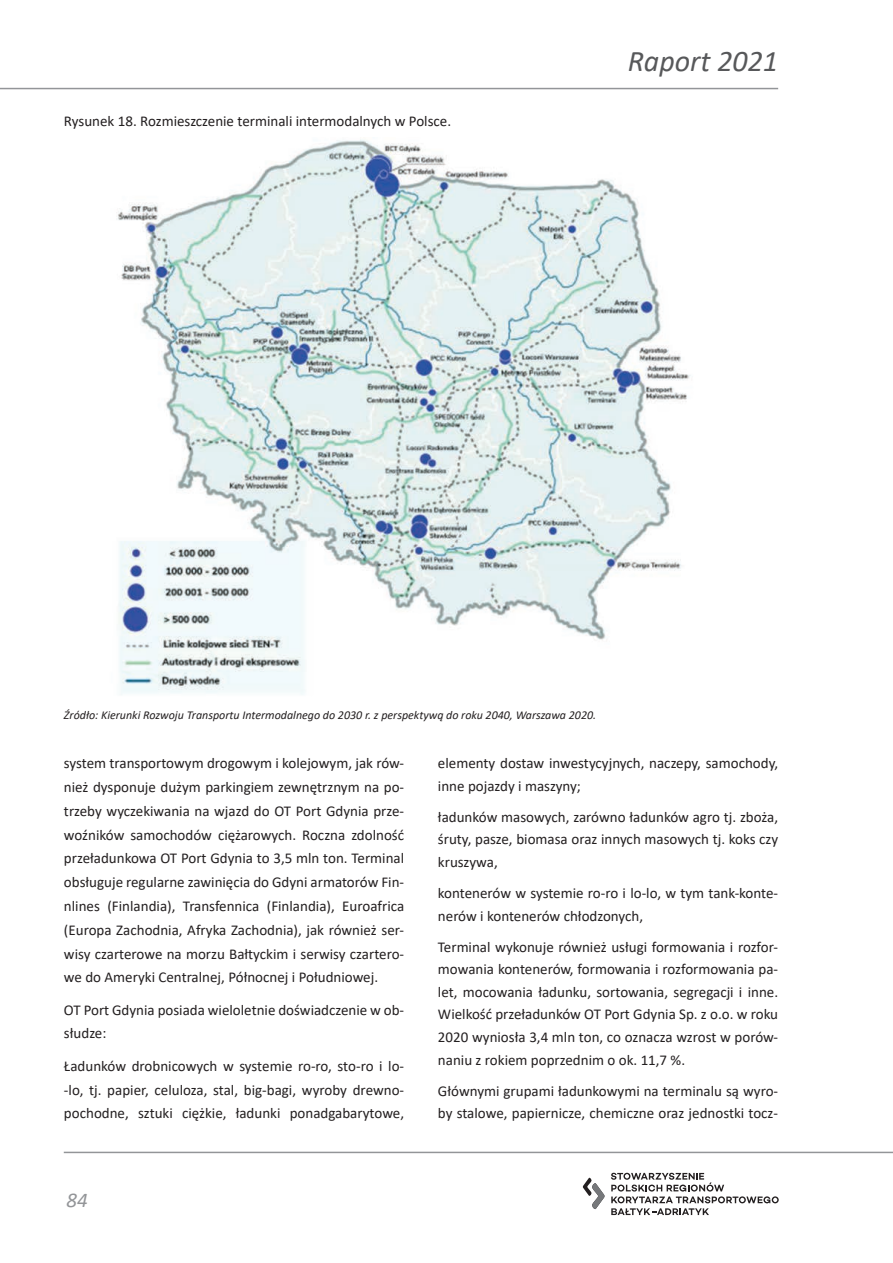
<style>
.page{position:relative;width:893px;height:1263px;background:#fff}
.page>*{position:absolute;margin:0;border:0;box-sizing:border-box;transform-origin:0 0}
.t1{font:italic 30px "Calibri";color:#57585a}
.t2{font:italic 21px "Calibri";color:#939598}
.t3{font:15px/23.9px "Calibri";color:#231f20;text-align:justify}
.t4{font:italic 12px "Calibri";color:#231f20}
</style>
<div class="page">
<hr style="left:64px;top:1152px;width:829px;height:1px;background:#939598">
<hr style="left:0;top:88px;width:778px;height:1px;background:#939598">
<svg style="left:611px;top:1173px;width:168px;height:42px"></svg>
<svg style="left:583px;top:1177px;width:22px;height:32px"></svg>
<img style="left:118px;top:139px;width:573px;height:556px">
<p class="t3" style="left:64px;top:109px;width:389px">Rysunek 18. Rozmieszczenie terminali intermodalnych w Polsce.</p>
<h1 class="t1" style="left:628px;top:40px;width:152px">Raport 2021</h1>
<p class="t4" style="left:64px;top:706px;width:534px">Źródło: Kierunki Rozwoju Transportu Intermodalnego do 2030 r. z perspektywą do roku 2040, Warszawa 2020.</p>
<p class="t3" style="left:438px;top:751px;width:342px;line-height:22.5px">elementy dostaw inwestycyjnych, naczepy, samochody, inne pojazdy i maszyny;</p>
<p class="t3" style="left:438px;top:805px;width:342px;line-height:22.6px">ładunków masowych, zarówno ładunków agro tj. zboża, śruty, pasze, biomasa oraz innych masowych tj. koks czy kruszywa,</p>
<p class="t3" style="left:438px;top:881px;width:342px;line-height:22.6px">kontenerów w systemie ro-ro i lo-lo, w tym tank-konte&shy;nerów i kontenerów chłodzonych,</p>
<p class="t3" style="left:438px;top:935px;width:342px;line-height:22.5px">Terminal wykonuje również usługi formowania i rozfor&shy;mowania kontenerów, formowania i rozformowania pa&shy;let, mocowania ładunku, sortowania, segregacji i inne.<br>Wielkość przeładunków OT Port Gdynia Sp. z o.o. w roku 2020 wyniosła 3,4 mln ton, co oznacza wzrost w porów&shy;naniu z rokiem poprzednim o ok. 11,7 %.</p>
<p class="t3" style="left:438px;top:1079px;width:342px;line-height:22.5px">Głównymi grupami ładunkowymi na terminalu są wyro&shy;by stalowe, papiernicze, chemiczne oraz jednostki tocz-</p>
<p class="t3" style="left:64px;top:751px;width:342px">system transportowym drogowym i kolejowym, jak rów&shy;nież dysponuje dużym parkingiem zewnętrznym na po&shy;trzeby wyczekiwania na wjazd do OT Port Gdynia prze&shy;woźników samochodów ciężarowych. Roczna zdolność przeładunkowa OT Port Gdynia to 3,5 mln ton. Terminal obsługuje regularne zawinięcia do Gdyni armatorów Fin&shy;nlines (Finlandia), Transfennica (Finlandia), Euroafrica (Europa Zachodnia, Afryka Zachodnia), jak również ser&shy;wisy czarterowe na morzu Bałtyckim i serwisy czartero&shy;we do Ameryki Centralnej, Północnej i Południowej.</p>
<p class="t3" style="left:64px;top:997px;width:342px">OT Port Gdynia posiada wieloletnie doświadczenie w ob&shy;słudze:</p>
<p class="t3" style="left:64px;top:1053px;width:342px">Ładunków drobnicowych w systemie ro-ro, sto-ro i lo--lo, tj. papier, celuloza, stal, big-bagi, wyroby drewno&shy;pochodne, sztuki ciężkie, ładunki ponadgabarytowe,</p>
<h2 class="t2" style="left:67px;top:1185px;width:23px">84</h2>
</div>
